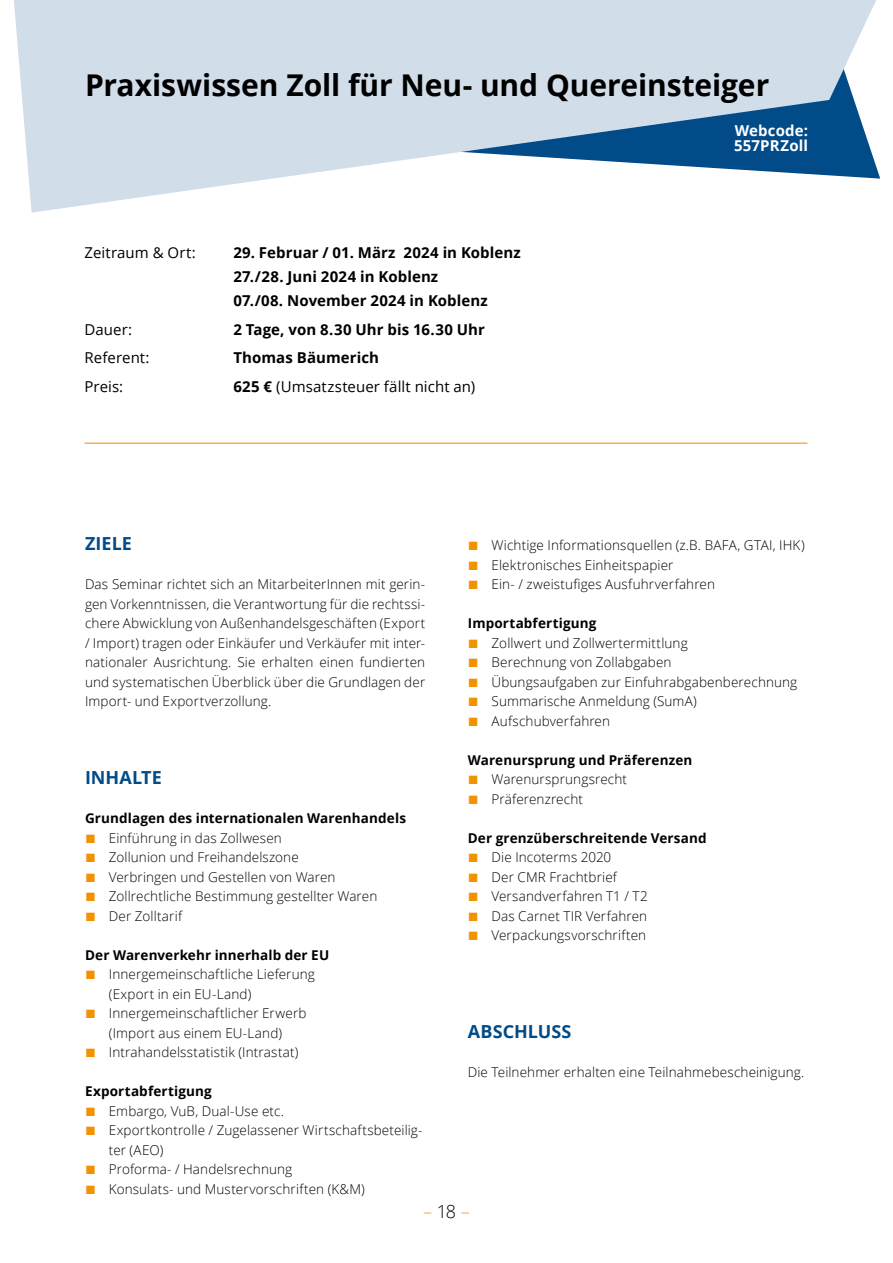
<style>
.page{position:relative;width:893px;height:1263px;background:#fff}
.page>*{position:absolute;margin:0;border:0;box-sizing:border-box;transform-origin:0 0}
.t1{font:700 30px "Open Sans";color:#000}
.t2{font:700 18px "Open Sans";letter-spacing:.005em;color:#004b88}
.t3{font:300 18px "Open Sans";color:#f39200}
.t4{font:700 15px/24px "Open Sans";letter-spacing:.005em;color:#000}
.t5{font:15px "Open Sans";letter-spacing:.005em;color:#000}
.t6{font:700 15px/15px "Open Sans";letter-spacing:.01em;color:#fff}
.t7{font:300 13.5px/19.5px "Open Sans";letter-spacing:.01em;color:#000}
.t8{font:700 13.5px "Open Sans";letter-spacing:.01em;color:#000}
.s1{font-weight:700}
.s2{font-family:"Arial";font-weight:400;font-size:18px;color:#f39200}
.s3{color:#000}
</style>
<div class="page">
<svg style="left:14px;top:0;width:867px;height:213px;fill:#d2ddea"></svg>
<hr style="left:85px;top:443px;width:722px;height:1px;background:#f39200">
<h1 class="t1" style="left:85px;top:64px;width:686px">Praxiswissen Zoll für Neu- und Quereinsteiger</h1>
<p class="t5" style="left:85px;top:242px;width:113px">Zeitraum &amp; Ort:</p>
<p class="t4" style="left:233px;top:240px;width:289px">29. Februar / 01. März 2024 in Koblenz<br>27./28. Juni 2024 in Koblenz<br>07./08. November 2024 in Koblenz</p>
<p class="t5" style="left:85px;top:319px;width:49px">Dauer:</p>
<p class="t4" style="left:233px;top:317px;width:253px">2 Tage, von 8.30 Uhr bis 16.30 Uhr</p>
<p class="t5" style="left:85px;top:347px;width:67px">Referent:</p>
<p class="t4" style="left:233px;top:345px;width:147px">Thomas Bäumerich</p>
<p class="t5" style="left:85px;top:376px;width:40px">Preis:</p>
<p class="t5" style="left:233px;top:376px;width:243px"><span class="s1">625 €</span> (Umsatzsteuer fällt nicht an)</p>
<p class="t6" style="left:734px;top:123px;width:75px">Webcode:<br>557PRZoll</p>
<h2 class="t2" style="left:85px;top:531px;width:48px">ZIELE</h2>
<p class="t7" style="left:85px;top:574px;width:342px;text-align:justify">Das Seminar richtet sich an MitarbeiterInnen mit gerin&shy;gen Vorkenntnissen, die Verantwortung für die rechtssi&shy;chere Abwicklung von Außenhandelsgeschäften (Export / Import) tragen oder Einkäufer und Verkäufer mit inter&shy;nationaler Ausrichtung. Sie erhalten einen fundierten und systematischen Überblick über die Grundlagen der Import- und Exportverzollung.</p>
<h2 class="t2" style="left:85px;top:765px;width:78px">INHALTE</h2>
<p class="t8" style="left:85px;top:809px;width:323px">Grundlagen des internationalen Warenhandels</p>
<p class="t7" style="left:85px;top:828px;width:198px"><span class="s2">■</span> Einführung in das Zollwesen</p>
<p class="t7" style="left:85px;top:847px;width:215px"><span class="s2">■</span> Zollunion und Freihandelszone</p>
<p class="t7" style="left:85px;top:867px;width:252px"><span class="s2">■</span> Verbringen und Gestellen von Waren</p>
<p class="t7" style="left:85px;top:886px;width:294px"><span class="s2">■</span> Zollrechtliche Bestimmung gestellter Waren</p>
<p class="t7" style="left:85px;top:906px;width:99px"><span class="s2">■</span> Der Zolltarif</p>
<p class="t8" style="left:85px;top:945px;width:246px">Der Warenverkehr innerhalb der EU</p>
<p class="t7" style="left:109px;top:964px;width:208px;text-indent:-24px"><span class="s2">■</span> Innergemeinschaftliche Lieferung (Export in ein EU-Land)</p>
<p class="t7" style="left:85px;top:1003px;width:223px;text-align:center"><span class="s2">■</span> Innergemeinschaftlicher Erwerb (Import aus einem EU-Land)</p>
<p class="t7" style="left:85px;top:1042px;width:215px"><span class="s2">■</span> Intrahandelsstatistik (Intrastat)</p>
<p class="t8" style="left:85px;top:1082px;width:128px">Exportabfertigung</p>
<p class="t7" style="left:85px;top:1101px;width:200px"><span class="s2">■</span> Embargo, VuB, Dual-Use etc.</p>
<p class="t7" style="left:109px;top:1120px;width:315px;text-indent:-24px"><span class="s2">■</span> Exportkontrolle / Zugelassener Wirtschaftsbeteilig&shy;ter (AEO)</p>
<p class="t7" style="left:85px;top:1159px;width:209px"><span class="s2">■</span> Proforma- / Handelsrechnung</p>
<p class="t7" style="left:85px;top:1179px;width:281px"><span class="s2">■</span> Konsulats- und Mustervorschriften (K&amp;M)</p>
<p class="t7" style="left:468px;top:535px;width:339px"><span class="s2">■</span> Wichtige Informationsquellen (z.B. BAFA, GTAI, IHK)</p>
<p class="t7" style="left:468px;top:555px;width:207px"><span class="s2">■</span> Elektronisches Einheitspapier</p>
<p class="t7" style="left:468px;top:574px;width:249px"><span class="s2">■</span> Ein- / zweistufiges Ausfuhrverfahren</p>
<p class="t8" style="left:468px;top:614px;width:130px">Importabfertigung</p>
<p class="t7" style="left:468px;top:633px;width:221px"><span class="s2">■</span> Zollwert und Zollwertermittlung</p>
<p class="t7" style="left:468px;top:652px;width:205px"><span class="s2">■</span> Berechnung von Zollabgaben</p>
<p class="t7" style="left:468px;top:672px;width:331px"><span class="s2">■</span> Übungsaufgaben zur Einfuhrabgabenberechnung</p>
<p class="t7" style="left:468px;top:691px;width:231px"><span class="s2">■</span> Summarische Anmeldung (SumA)</p>
<p class="t7" style="left:468px;top:711px;width:144px"><span class="s2">■</span> Aufschubverfahren</p>
<p class="t8" style="left:468px;top:750px;width:226px">Warenursprung und Präferenzen</p>
<p class="t7" style="left:468px;top:769px;width:161px"><span class="s2">■</span> Warenursprungsrecht</p>
<p class="t7" style="left:468px;top:789px;width:117px"><span class="s2">■</span> Präferenzrecht</p>
<p class="t8" style="left:468px;top:828px;width:240px">Der grenzüberschreitende Versand</p>
<p class="t7" style="left:468px;top:847px;width:145px"><span class="s2">■</span> Die Incoterms 2020</p>
<p class="t7" style="left:468px;top:867px;width:151px"><span class="s2">■</span> Der CMR Frachtbrief</p>
<p class="t7" style="left:468px;top:886px;width:182px"><span class="s2">■</span> Versandverfahren T1 / T2</p>
<p class="t7" style="left:468px;top:906px;width:181px"><span class="s2">■</span> Das Carnet TIR Verfahren</p>
<p class="t7" style="left:468px;top:925px;width:180px"><span class="s2">■</span> Verpackungsvorschriften</p>
<h2 class="t2" style="left:468px;top:1019px;width:105px">ABSCHLUSS</h2>
<p class="t7" style="left:468px;top:1062px;width:338px">Die Teilnehmer erhalten eine Teilnahmebescheinigung.</p>
<h2 class="t3" style="left:423px;top:1199px;width:48px">– <span class="s3">18</span> –</h2>
</div>
